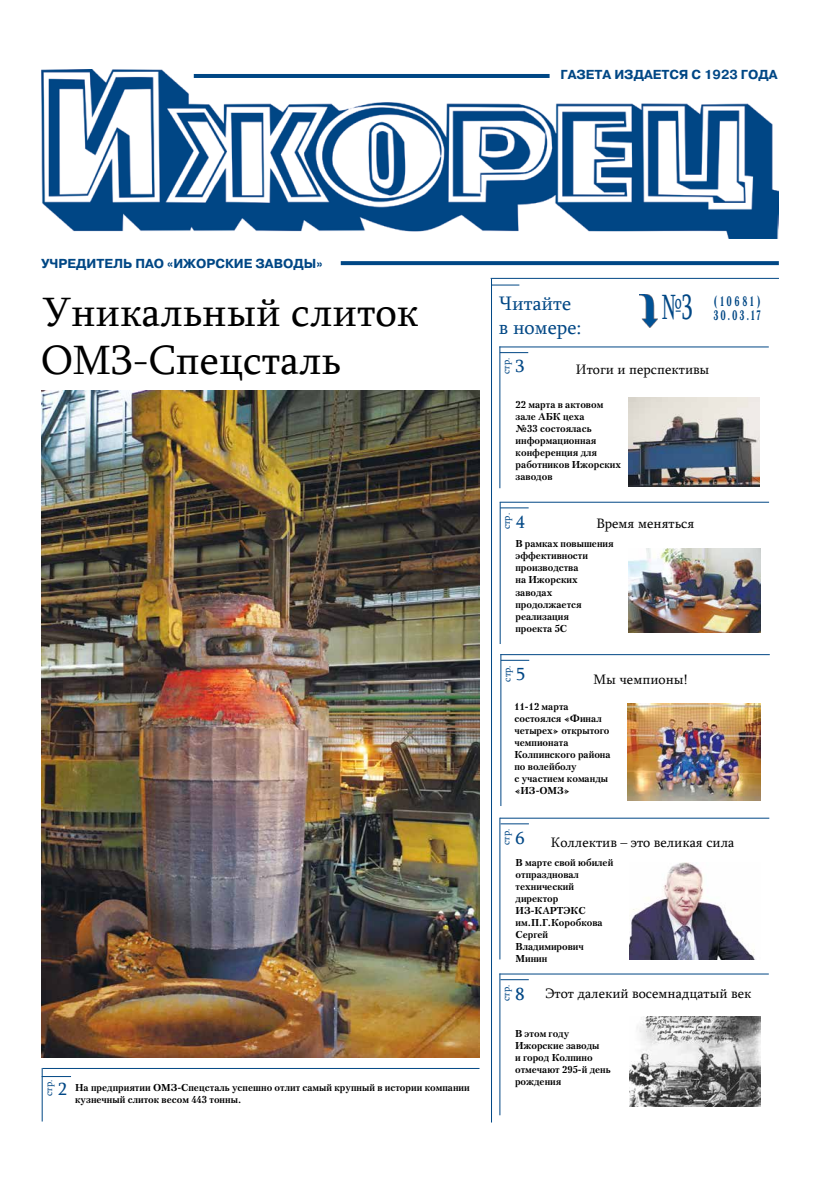
<style>
.page{position:relative;width:820px;height:1191px;background:#fff}
.page>*{position:absolute;margin:0;border:0;box-sizing:border-box;transform-origin:0 0}
.t1{font:42px/48px "Sylfaen";color:#000}
.t2{font:36px "Sylfaen";color:#004785;scale:.6 1}
.t3{font:20px/24px "Sylfaen";color:#004785}
.t4{font:18px "Sylfaen";color:#004785}
.t5{font:14px "Sylfaen";color:#000}
.t6{font:700 14px "Quant Antiqua C";letter-spacing:.305em;color:#004785;scale:.6 1}
.t7{font:700 13px "Pragmatica C";color:#004785}
.t8{font:700 10px/12px "Petersburg C";color:#000}
.t9{font:10px "Sylfaen";color:#004785}
.t10{font:9px "Sylfaen";color:#004785}
</style>
<div class="page">
<img style="left:41px;top:69px;width:737px;height:170px">
<hr style="left:194px;top:74px;width:355px;height:4px;background:#004785">
<svg style="left:340px;top:261px;width:438px;height:4px;background:#084d88"></svg>
<hr style="left:42px;top:1068px;width:1px;height:53px;background:#004785">
<hr style="left:43px;top:1068px;width:436px;height:1px;background:#004785">
<svg style="left:43px;top:1076px;width:28px;height:1px"></svg>
<img style="left:639px;top:295px;width:18px;height:32px">
<hr style="left:499px;top:346px;width:269px;height:1px;background:#004785">
<svg style="left:500px;top:352px;width:28px;height:1px"></svg>
<hr style="left:499px;top:346px;width:1px;height:142px;background:#004785">
<hr style="left:499px;top:817px;width:270px;height:1px;background:#004785">
<svg style="left:500px;top:823px;width:28px;height:1px"></svg>
<hr style="left:499px;top:817px;width:1px;height:142px;background:#004785">
<hr style="left:491px;top:279px;width:1px;height:843px;background:#004785">
<hr style="left:490px;top:278px;width:288px;height:1px;background:#004785">
<svg style="left:492px;top:284px;width:27px;height:1px"></svg>
<hr style="left:499px;top:973px;width:269px;height:1px;background:#004785">
<svg style="left:500px;top:979px;width:28px;height:1px"></svg>
<hr style="left:499px;top:973px;width:1px;height:142px;background:#004785">
<hr style="left:500px;top:654px;width:269px;height:1px;background:#004785">
<svg style="left:501px;top:660px;width:28px;height:1px"></svg>
<hr style="left:500px;top:654px;width:1px;height:152px;background:#004785">
<hr style="left:499px;top:502px;width:269px;height:1px;background:#004785">
<svg style="left:500px;top:507px;width:28px;height:1px"></svg>
<hr style="left:499px;top:502px;width:1px;height:142px;background:#004785">
<img style="left:41px;top:391px;width:438px;height:666px">
<img style="left:628px;top:397px;width:131px;height:89px">
<img style="left:628px;top:549px;width:132px;height:84px">
<img style="left:627px;top:704px;width:133px;height:96px">
<img style="left:629px;top:1016px;width:131px;height:90px">
<img style="left:629px;top:862px;width:126px;height:97px">
<h3 class="t7" style="left:560px;top:67px;width:218px">ГАЗЕТА ИЗДАЕТСЯ С 1923 ГОДА</h3>
<h3 class="t7" style="left:41px;top:256px;width:37px">Учредите</h3>
<h3 class="t7" style="left:113px;top:256px;width:211px">ль ПАО «Ижорские заводы»</h3>
<h1 class="t1" style="left:41px;top:287px;width:379px">Уникальный слиток<br>ОМЗ-Спецсталь</h1>
<p class="t10" style="left:43px;top:1082px;width:4px;rotate:-90deg">.</p>
<p class="t9" style="left:42px;top:1096px;width:16px;rotate:-90deg">стр</p>
<h3 class="t4" style="left:58px;top:1076px;width:10px">2</h3>
<p class="t8" style="left:75px;top:1081px;width:396px">На предприятии ОМЗ-Спецсталь успешно отлит самый крупный в истории компании кузнечный слиток весом 443 тонны.</p>
<h2 class="t2" style="left:661px;top:283px;width:53px">№3</h2>
<h3 class="t3" style="left:498px;top:290px;width:84px">Читайте в номере:</h3>
<h3 class="t6" style="left:713px;top:294px;width:80px">(10681)</h3>
<h3 class="t6" style="left:713px;top:308px;width:80px">30.03.17</h3>
<p class="t10" style="left:500px;top:360px;width:4px;rotate:-90deg">.</p>
<p class="t9" style="left:499px;top:374px;width:16px;rotate:-90deg">стр</p>
<h3 class="t4" style="left:515px;top:354px;width:10px">3</h3>
<h3 class="t5" style="left:575px;top:360px;width:135px">Итоги и перспективы</h3>
<p class="t8" style="left:515px;top:398px;width:107px">22 марта в актовом зале АБК цеха<br>№33 состоялась информационная конференция для работников Ижорских заводов</p>
<p class="t10" style="left:500px;top:515px;width:4px;rotate:-90deg">.</p>
<p class="t9" style="left:499px;top:529px;width:16px;rotate:-90deg">стр</p>
<h3 class="t4" style="left:515px;top:509px;width:10px">4</h3>
<h3 class="t5" style="left:596px;top:514px;width:99px">Время меняться</h3>
<p class="t8" style="left:515px;top:538px;width:100px">В рамках повышения эффективности производства<br>на Ижорских заводах продолжается реализация<br>проекта 5С</p>
<p class="t10" style="left:501px;top:667px;width:4px;rotate:-90deg">.</p>
<p class="t9" style="left:500px;top:682px;width:16px;rotate:-90deg">стр</p>
<h3 class="t4" style="left:516px;top:662px;width:10px">5</h3>
<h3 class="t5" style="left:593px;top:670px;width:95px">Мы чемпионы!</h3>
<p class="t8" style="left:514px;top:701px;width:98px">11-12 марта состоялся «Финал четырех» открытого чемпионата<br>Колпинского района по волейболу<br>с участием команды «ИЗ-ОМЗ»</p>
<p class="t10" style="left:500px;top:831px;width:4px;rotate:-90deg">.</p>
<p class="t9" style="left:499px;top:845px;width:16px;rotate:-90deg">стр</p>
<h3 class="t4" style="left:515px;top:825px;width:10px">6</h3>
<h3 class="t5" style="left:550px;top:833px;width:185px">Коллектив – это великая сила</h3>
<p class="t8" style="left:515px;top:856px;width:99px">В марте свой юбилей отпраздновал технический директор<br>ИЗ-КАРТЭКС им.П.Г.Коробкова<br>Сергей<br>Владимирович<br>Минин</p>
<p class="t10" style="left:500px;top:987px;width:4px;rotate:-90deg">.</p>
<p class="t9" style="left:499px;top:1001px;width:16px;rotate:-90deg">стр</p>
<h3 class="t4" style="left:515px;top:981px;width:10px">8</h3>
<h3 class="t5" style="left:545px;top:984px;width:207px">Этот далекий восемнадцатый век</h3>
<p class="t8" style="left:515px;top:1027px;width:97px">В этом году<br>Ижорские заводы<br>и город Колпино отмечают 295-й день рождения</p>
</div>
